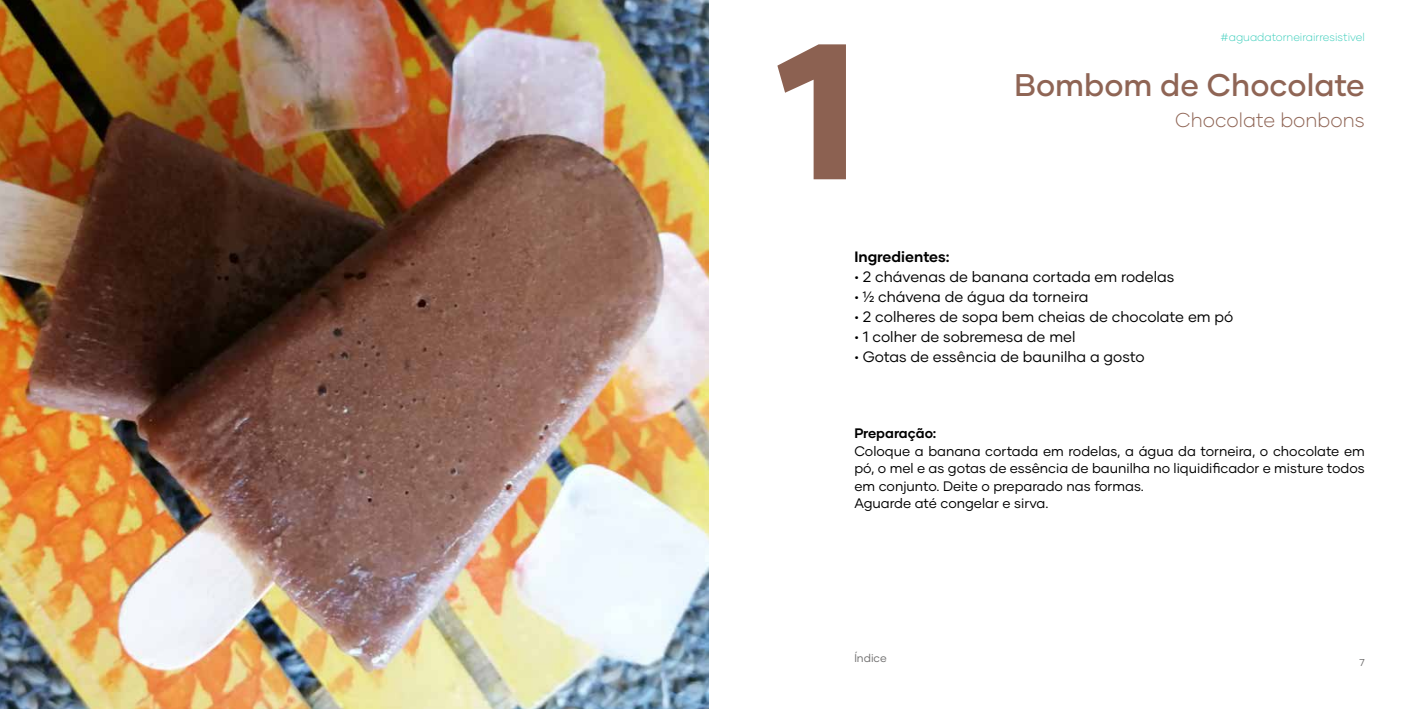
<style>
.page{position:relative;width:1418px;height:709px;background:#fff}
.page>*{position:absolute;margin:0;border:0;box-sizing:border-box;transform-origin:0 0}
.t1{font:800 192.62px "Gilmer";color:#8c6151}
.t2{font:500 31.25px "Gilmer";color:#8f6555}
.t3{font:300 20px "Gilmer";color:#8f6555}
.t4{font:15px "Gilmer";color:#000}
.t5{font:700 15px "Gilmer";color:#000}
.t6{font:13.75px/17.5px "Gilmer";color:#000}
.t7{font:700 13.75px "Gilmer";color:#000}
.t8{font:300 11.25px "Gilmer";color:#40cfbd}
.t9{font:11.25px "Gilmer";color:#706f6f}
.t10{font:10px "Gilmer";color:#706f6f}
</style>
<div class="page">
<img style="left:0;top:0;width:709px;height:709px">
<h1 class="t1" style="left:774px;top:-10px;width:87px">1</h1>
<p class="t8" style="left:1220px;top:30px;width:146px">#aguadatorneirairresistivel</p>
<h2 class="t2" style="left:1014px;top:65px;width:352px">Bombom de Chocolate</h2>
<h3 class="t3" style="left:1175px;top:108px;width:191px">Chocolate bonbons</h3>
<p class="t5" style="left:854px;top:247px;width:97px">Ingredientes:</p>
<p class="t4" style="left:854px;top:267px;width:321px">• 2 chávenas de banana cortada em rodelas</p>
<p class="t4" style="left:854px;top:287px;width:236px">• ½ chávena de água da torneira</p>
<p class="t4" style="left:854px;top:307px;width:380px">• 2 colheres de sopa bem cheias de chocolate em pó</p>
<p class="t4" style="left:854px;top:327px;width:223px">• 1 colher de sobremesa de mel</p>
<p class="t4" style="left:854px;top:347px;width:292px">• Gotas de essência de baunilha a gosto</p>
<p class="t7" style="left:854px;top:425px;width:84px">Preparação:</p>
<p class="t6" style="left:854px;top:442px;width:512px">Coloque a banana cortada em rodelas, a água da torneira, o chocolate em pó, o mel e as gotas de essência de baunilha no liquidificador e misture todos em conjunto. Deite o preparado nas formas.<br>Aguarde até congelar e sirva.</p>
<p class="t9" style="left:854px;top:651px;width:34px">Índice</p>
<p class="t10" style="left:1359px;top:656px;width:7px">7</p>
</div>
